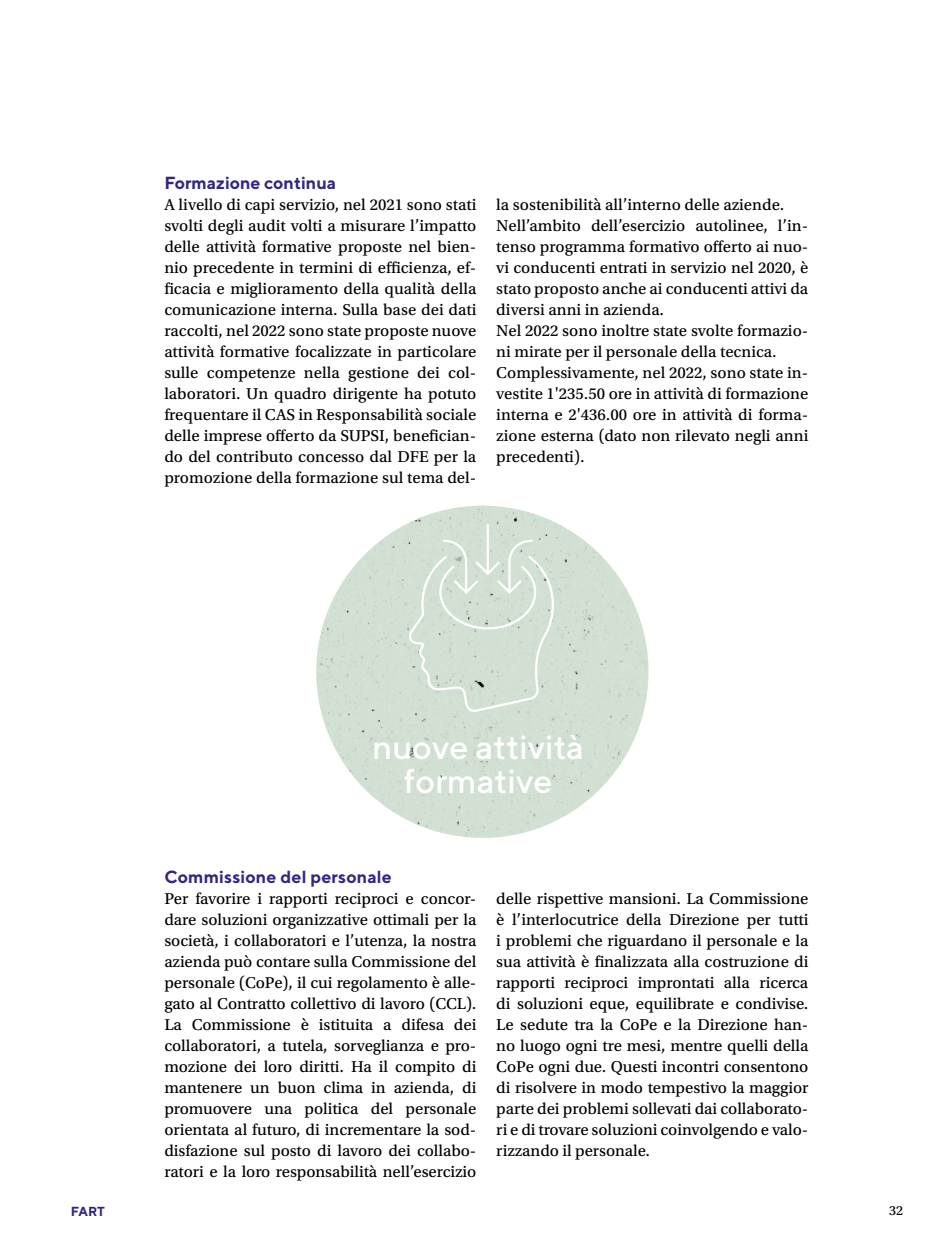
<style>
.page{position:relative;width:943px;height:1241px;background:#fff}
.page>*{position:absolute;margin:0;border:0;box-sizing:border-box;transform-origin:0 0}
.t1{font:500 34.12px/34.1px "TT Norms";color:#fff;text-align:center}
.t2{font:700 17.5px "TT Norms";letter-spacing:.01em;color:#312783}
.t3{font:16.62px/21px "Utopia Std Capt";color:#000;text-align:justify}
.t4{font:14px "Utopia Std Capt";color:#000}
.t5{font:700 13.12px "TT Norms";color:#312783}
</style>
<div class="page">
<img style="left:316px;top:505px;width:332px;height:332px">
<svg style="left:406px;top:522px;width:149px;height:190px;background:#d4e1d5"></svg>
<p class="t2" style="left:164px;top:172px;width:173px">Formazione continua</p>
<p class="t3" style="left:164px;top:194px;width:313px">A livello di capi servizio, nel 2021 sono stati svolti degli audit volti a misurare l’impatto delle attività formative proposte nel bien&shy;nio precedente in termini di efficienza, ef&shy;ficacia e miglioramento della qualità della comunicazione interna. Sulla base dei dati raccolti, nel 2022 sono state proposte nuove attività formative focalizzate in particolare sulle competenze nella gestione dei col&shy;laboratori. Un quadro dirigente ha potuto frequentare il CAS in Responsabilità sociale delle imprese offerto da SUPSI, benefician&shy;do del contributo concesso dal DFE per la promozione della formazione sul tema del-</p>
<p class="t3" style="left:496px;top:194px;width:313px;text-align:left">la sostenibilità all’interno delle aziende.<br>Nell’ambito dell’esercizio autolinee, l’in&shy;tenso programma formativo offerto ai nuo&shy;vi conducenti entrati in servizio nel 2020, è stato proposto anche ai conducenti attivi da diversi anni in azienda.<br>Nel 2022 sono inoltre state svolte formazio&shy;ni mirate per il personale della tecnica.<br>Complessivamente, nel 2022, sono state in&shy;vestite 1'235.50 ore in attività di formazione interna e 2'436.00 ore in attività di forma&shy;zione esterna (dato non rilevato negli anni precedenti).</p>
<h1 class="t1" style="left:372px;top:728px;width:213px">nuove attività formative</h1>
<p class="t2" style="left:164px;top:865px;width:229px">Commissione del personale</p>
<p class="t3" style="left:164px;top:887px;width:314px">Per favorire i rapporti reciproci e concor&shy;dare soluzioni organizzative ottimali per la società, i collaboratori e l’utenza, la nostra azienda può contare sulla Commissione del personale (CoPe), il cui regolamento è alle&shy;gato al Contratto collettivo di lavoro (CCL).<br>La Commissione è istituita a difesa dei collaboratori, a tutela, sorveglianza e pro&shy;mozione dei loro diritti. Ha il compito di mantenere un buon clima in azienda, di promuovere una politica del personale orientata al futuro, di incrementare la sod&shy;disfazione sul posto di lavoro dei collabo&shy;ratori e la loro responsabilità nell’esercizio</p>
<p class="t3" style="left:496px;top:887px;width:314px">delle rispettive mansioni. La Commissione è l’interlocutrice della Direzione per tutti i problemi che riguardano il personale e la sua attività è finalizzata alla costruzione di rapporti reciproci improntati alla ricerca di soluzioni eque, equilibrate e condivise.<br>Le sedute tra la CoPe e la Direzione han&shy;no luogo ogni tre mesi, mentre quelli della CoPe ogni due. Questi incontri consentono di risolvere in modo tempestivo la maggior parte dei problemi sollevati dai collaborato&shy;ri e di trovare soluzioni coinvolgendo e valo&shy;rizzando il personale.</p>
<p class="t5" style="left:71px;top:1202px;width:36px">FART</p>
<p class="t4" style="left:889px;top:1202px;width:16px">32</p>
</div>
